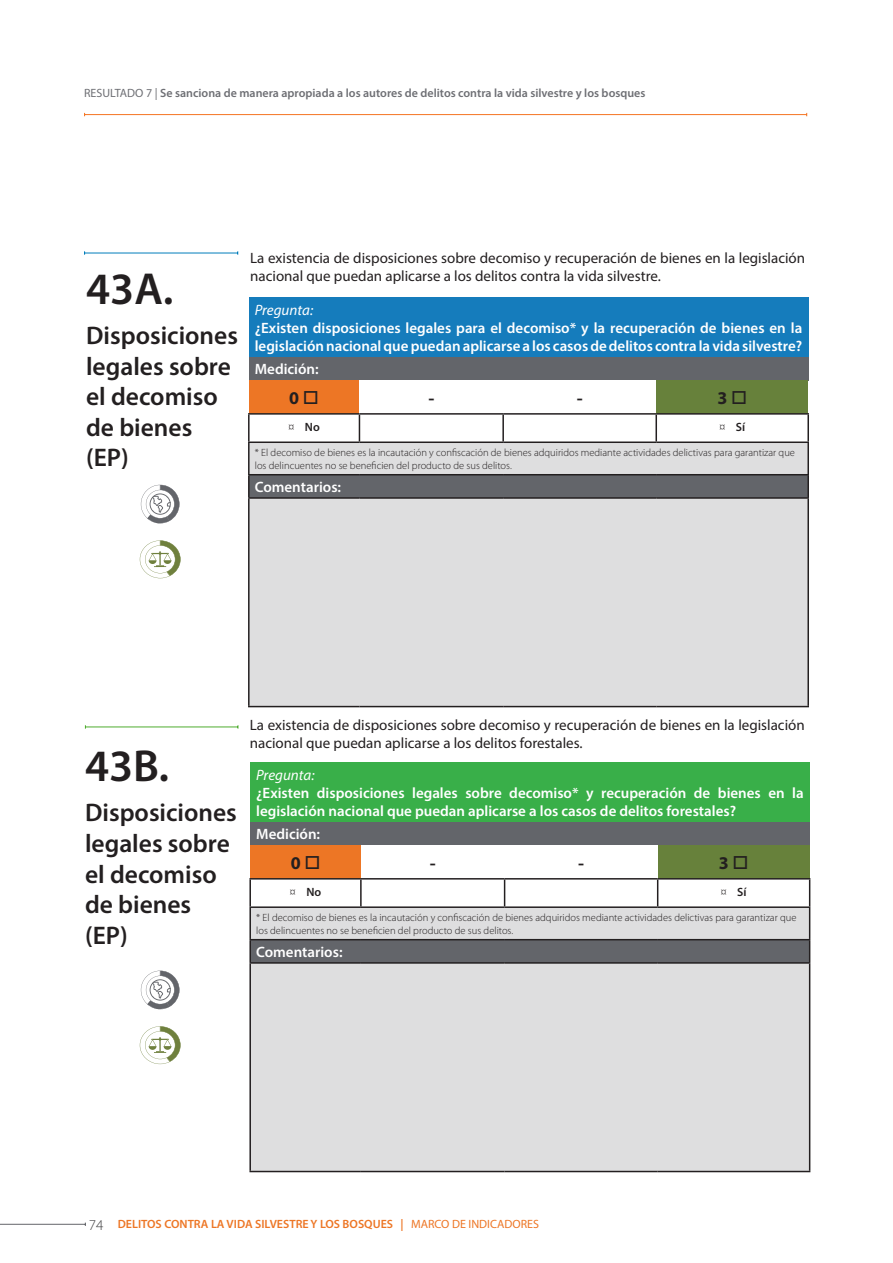
<style>
.page{position:relative;width:893px;height:1263px;background:#fff}
.page>*{position:absolute;margin:0;border:0;box-sizing:border-box;transform-origin:0 0}
.t1{font:600 45px "Myriad Pro";color:#231f20}
.t2{font:600 25.5px/30.6px "Myriad Pro";color:#231f20}
.t3{font:700 18px "Myriad Pro";color:#231f20}
.t4{font:18px "Arial";color:#231f20}
.t5{font:600 15px/18px "Myriad Pro";color:#fff}
.t6{font:15px/18px "Myriad Pro";color:#231f20}
.t7{font:italic 15px "Myriad Pro";color:#fff}
.t8{font:600 12px "Myriad Pro";color:#6e6f74}
.t9{font:600 12px "Myriad Pro";color:#ed7625}
.t10{font:600 12px "Myriad Pro";color:#231f20}
.t11{font:300 10.5px/12.6px "Myriad Pro";color:#231f20}
.s1{font-weight:400}
.s2{font-weight:300}
.s3{font-weight:300;font-size:15px;color:#3e3e3f}
</style>
<div class="page">
<hr style="left:0;top:1224px;width:85px;height:1px;background:#63656a">
<hr style="left:85px;top:114px;width:722px;height:1px;background:#f57523">
<hr style="left:85px;top:253px;width:153px;height:1px;background:#007dbb">
<hr style="left:85px;top:726px;width:153px;height:1px;background:#4fad2f">
<div style="left:249px;top:298px;width:559px;height:59px;background:#157cbc"></div>
<div style="left:249px;top:357px;width:559px;height:23px;background:#63656a"></div>
<div style="left:249px;top:380px;width:110px;height:34px;background:#ed7625"></div>
<div style="left:656px;top:380px;width:152px;height:34px;background:#67813b"></div>
<div style="left:250px;top:443px;width:557px;height:263px;background:#dededf"></div>
<div style="left:249px;top:475px;width:559px;height:23px;background:#63656a"></div>
<hr style="left:248px;top:413px;width:111px;height:2px;background:#231f20">
<hr style="left:248px;top:415px;width:2px;height:26px;background:#231f20">
<hr style="left:359px;top:413px;width:144px;height:2px;background:#231f20">
<svg style="left:249px;top:414px;width:254px;height:27px"></svg>
<hr style="left:503px;top:413px;width:153px;height:2px;background:#231f20">
<hr style="left:502px;top:415px;width:2px;height:26px;background:#231f20">
<hr style="left:656px;top:413px;width:153px;height:2px;background:#231f20">
<hr style="left:655px;top:415px;width:2px;height:26px;background:#231f20">
<hr style="left:807px;top:415px;width:2px;height:26px;background:#231f20">
<hr style="left:248px;top:441px;width:111px;height:2px;background:#231f20">
<hr style="left:248px;top:443px;width:2px;height:31px;background:#231f20">
<hr style="left:359px;top:441px;width:144px;height:2px;background:#231f20">
<hr style="left:503px;top:441px;width:153px;height:2px;background:#231f20">
<hr style="left:656px;top:441px;width:153px;height:2px;background:#231f20">
<hr style="left:807px;top:443px;width:2px;height:31px;background:#231f20">
<hr style="left:248px;top:474px;width:111px;height:1px;background:#231f20">
<hr style="left:248px;top:475px;width:2px;height:22px;background:#231f20">
<hr style="left:359px;top:474px;width:144px;height:1px;background:#231f20">
<hr style="left:503px;top:474px;width:153px;height:1px;background:#231f20">
<hr style="left:656px;top:474px;width:153px;height:1px;background:#231f20">
<hr style="left:807px;top:475px;width:2px;height:22px;background:#231f20">
<hr style="left:248px;top:497px;width:111px;height:2px;background:#231f20">
<hr style="left:248px;top:499px;width:2px;height:207px;background:#231f20">
<hr style="left:359px;top:497px;width:144px;height:2px;background:#231f20">
<hr style="left:503px;top:497px;width:153px;height:2px;background:#231f20">
<hr style="left:656px;top:497px;width:153px;height:2px;background:#231f20">
<hr style="left:807px;top:499px;width:2px;height:207px;background:#231f20">
<hr style="left:248px;top:706px;width:111px;height:1px;background:#231f20">
<hr style="left:359px;top:706px;width:144px;height:1px;background:#231f20">
<hr style="left:503px;top:706px;width:153px;height:1px;background:#231f20">
<hr style="left:656px;top:706px;width:153px;height:1px;background:#231f20">
<div style="left:250px;top:763px;width:560px;height:59px;background:#39af49"></div>
<div style="left:250px;top:822px;width:560px;height:23px;background:#63656a"></div>
<div style="left:250px;top:845px;width:111px;height:34px;background:#ed7625"></div>
<div style="left:658px;top:845px;width:152px;height:34px;background:#67813b"></div>
<div style="left:251px;top:908px;width:558px;height:263px;background:#dededf"></div>
<div style="left:250px;top:940px;width:560px;height:23px;background:#63656a"></div>
<hr style="left:249px;top:878px;width:112px;height:1px;background:#231f20">
<hr style="left:249px;top:879px;width:2px;height:27px;background:#231f20">
<hr style="left:361px;top:878px;width:144px;height:1px;background:#231f20">
<hr style="left:505px;top:878px;width:153px;height:1px;background:#231f20">
<hr style="left:658px;top:878px;width:152px;height:1px;background:#231f20">
<svg style="left:250px;top:879px;width:560px;height:27px"></svg>
<hr style="left:249px;top:906px;width:112px;height:2px;background:#231f20">
<hr style="left:249px;top:908px;width:2px;height:31px;background:#231f20">
<hr style="left:361px;top:906px;width:144px;height:2px;background:#231f20">
<hr style="left:505px;top:906px;width:153px;height:2px;background:#231f20">
<hr style="left:658px;top:906px;width:152px;height:2px;background:#231f20">
<hr style="left:809px;top:908px;width:1px;height:31px;background:#231f20">
<hr style="left:249px;top:939px;width:112px;height:1px;background:#231f20">
<hr style="left:249px;top:940px;width:2px;height:22px;background:#231f20">
<hr style="left:361px;top:939px;width:144px;height:1px;background:#231f20">
<hr style="left:505px;top:939px;width:153px;height:1px;background:#231f20">
<hr style="left:658px;top:939px;width:152px;height:1px;background:#231f20">
<svg style="left:809px;top:940px;width:1px;height:22px"></svg>
<hr style="left:249px;top:962px;width:112px;height:2px;background:#231f20">
<hr style="left:249px;top:964px;width:2px;height:207px;background:#231f20">
<hr style="left:361px;top:962px;width:144px;height:2px;background:#231f20">
<hr style="left:505px;top:962px;width:153px;height:2px;background:#231f20">
<hr style="left:658px;top:962px;width:152px;height:2px;background:#231f20">
<hr style="left:809px;top:964px;width:1px;height:207px;background:#231f20">
<hr style="left:249px;top:1171px;width:112px;height:1px;background:#231f20">
<hr style="left:361px;top:1171px;width:144px;height:1px;background:#231f20">
<hr style="left:505px;top:1171px;width:153px;height:1px;background:#231f20">
<hr style="left:658px;top:1171px;width:152px;height:1px;background:#231f20">
<svg style="left:140px;top:540px;width:41px;height:38px"></svg>
<svg style="left:140px;top:1026px;width:41px;height:38px"></svg>
<svg style="left:141px;top:485px;width:38px;height:38px"></svg>
<svg style="left:141px;top:971px;width:38px;height:38px"></svg>
<p class="t8" style="left:84px;top:86px;width:563px"><span class="s1">RESULTADO 7 |</span> Se sanciona de manera apropiada a los autores de delitos contra la vida silvestre y los bosques</p>
<h1 class="t1" style="left:86px;top:260px;width:89px">43A.</h1>
<h2 class="t2" style="left:86px;top:319px;width:153px">Disposiciones legales sobre el decomiso de bienes (EP)</h2>
<h3 class="t6" style="left:250px;top:249px;width:556px">La existencia de disposiciones sobre decomiso y recuperación de bienes en la legislación nacional que puedan aplicarse a los delitos contra la vida silvestre.</h3>
<h3 class="t7" style="left:255px;top:301px;width:60px">Pregunta:</h3>
<h3 class="t5" style="left:255px;top:318px;width:549px">¿Existen disposiciones legales para el decomiso* y la recuperación de bienes en la legislación nacional que puedan aplicarse a los casos de delitos contra la vida silvestre?</h3>
<h3 class="t5" style="left:255px;top:360px;width:65px">Medición:</h3>
<h3 class="t3" style="left:289px;top:386px;width:31px">0 □</h3>
<h3 class="t4" style="left:428px;top:385px;width:7px">-</h3>
<h3 class="t4" style="left:577px;top:385px;width:7px">-</h3>
<h3 class="t3" style="left:717px;top:386px;width:31px">3 □</h3>
<p class="t10" style="left:288px;top:420px;width:33px"><span class="s2">¤</span> No</p>
<p class="t10" style="left:719px;top:420px;width:27px"><span class="s2">¤</span> Sí</p>
<p class="t11" style="left:255px;top:446px;width:542px">* El decomiso de bienes es la incautación y confiscación de bienes adquiridos mediante actividades delictivas para garantizar que los delincuentes no se beneficien del producto de sus delitos.</p>
<h3 class="t5" style="left:255px;top:478px;width:88px">Comentarios:</h3>
<h1 class="t1" style="left:85px;top:737px;width:86px">43B.</h1>
<h2 class="t2" style="left:85px;top:797px;width:153px">Disposiciones legales sobre el decomiso de bienes (EP)</h2>
<h3 class="t6" style="left:250px;top:716px;width:556px">La existencia de disposiciones sobre decomiso y recuperación de bienes en la legislación nacional que puedan aplicarse a los delitos forestales.</h3>
<h3 class="t7" style="left:256px;top:765px;width:60px">Pregunta:</h3>
<h3 class="t5" style="left:256px;top:783px;width:549px">¿Existen disposiciones legales sobre decomiso* y recuperación de bienes en la legislación nacional que puedan aplicarse a los casos de delitos forestales?</h3>
<h3 class="t5" style="left:256px;top:825px;width:65px">Medición:</h3>
<h3 class="t3" style="left:291px;top:851px;width:31px">0 □</h3>
<h3 class="t4" style="left:430px;top:850px;width:7px">-</h3>
<h3 class="t4" style="left:578px;top:850px;width:7px">-</h3>
<h3 class="t3" style="left:719px;top:851px;width:31px">3 □</h3>
<p class="t10" style="left:290px;top:885px;width:33px"><span class="s2">¤</span> No</p>
<p class="t10" style="left:721px;top:885px;width:27px"><span class="s2">¤</span> Sí</p>
<p class="t11" style="left:256px;top:911px;width:542px">* El decomiso de bienes es la incautación y confiscación de bienes adquiridos mediante actividades delictivas para garantizar que los delincuentes no se beneficien del producto de sus delitos.</p>
<h3 class="t5" style="left:256px;top:942px;width:88px">Comentarios:</h3>
<p class="t9" style="left:89px;top:1217px;width:452px"><span class="s3">74</span> DELITOS CONTRA LA VIDA SILVESTRE Y LOS BOSQUES | <span class="s1">MARCO DE INDICADORES</span></p>
</div>
